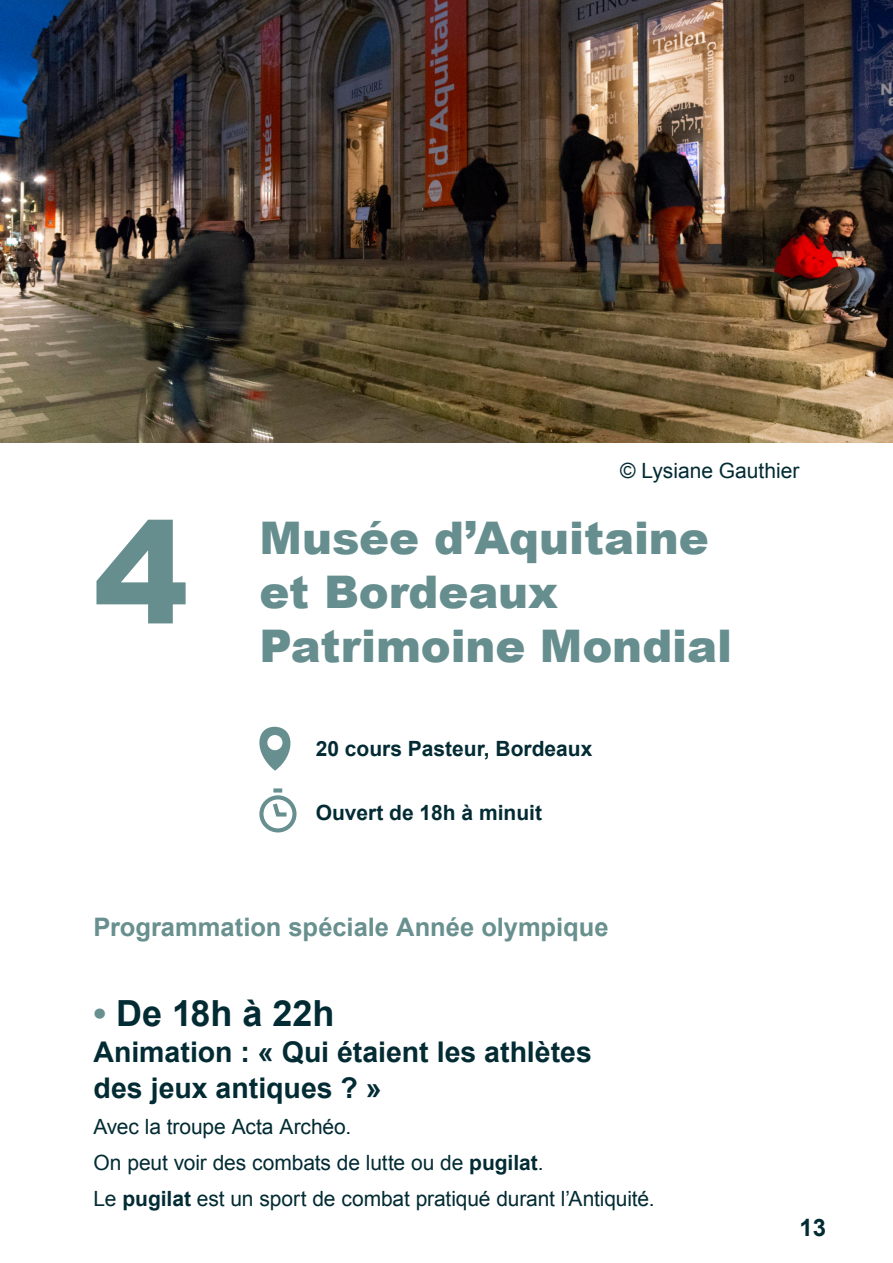
<style>
.page{position:relative;width:893px;height:1263px;background:#fff}
.page>*{position:absolute;margin:0;border:0;box-sizing:border-box;transform-origin:0 0}
.t1{font:900 142.5px "Arial";color:#678e8f}
.t2{font:900 45px/54px "Arial";letter-spacing:-.005em;color:#678e8f}
.t3{font:700 36px "Arial";letter-spacing:-.005em;color:#032b33}
.t4{font:700 28.5px/36px "Arial";color:#032b33}
.t5{font:700 25.5px "Arial";color:#68908e}
.t6{font:700 24px "Arial";color:#032b33}
.t7{font:21px/36px "Arial";letter-spacing:-.005em;color:#032b33}
.t8{font:700 21px "Arial";color:#032b33}
.s1{color:#68908e}
.s2{font-weight:700}
</style>
<div class="page">
<svg style="left:259px;top:727px;width:32px;height:44px"></svg>
<svg style="left:259px;top:788px;width:38px;height:45px"></svg>
<img style="left:0;top:0;width:893px;height:442px">
<h1 class="t1" style="left:94px;top:469px;width:97px">4</h1>
<p class="t7" style="left:620px;top:453px;width:181px">© Lysiane Gauthier</p>
<h2 class="t2" style="left:259px;top:509px;width:451px">Musée d’Aquitaine et Bordeaux</h2>
<h2 class="t2" style="left:259px;top:617px;width:474px">Patrimoine Mondial</h2>
<p class="t8" style="left:316px;top:735px;width:278px">20 cours Pasteur, Bordeaux</p>
<p class="t8" style="left:316px;top:799px;width:228px">Ouvert de 18h à minuit</p>
<p class="t5" style="left:94px;top:910px;width:517px">Programmation spéciale Année olympique</p>
<h3 class="t3" style="left:94px;top:990px;width:242px"><span class="s1">•</span> De 18h à 22h</h3>
<h3 class="t4" style="left:94px;top:1035px;width:500px">Animation : « Qui étaient les athlètes des jeux antiques ? »</h3>
<p class="t7" style="left:94px;top:1109px;width:562px">Avec la troupe Acta Archéo.<br>On peut voir des combats de lutte ou de <span class="s2">pugilat</span>.<br>Le <span class="s2">pugilat</span> est un sport de combat pratiqué durant l’Antiquité.</p>
<p class="t6" style="left:799px;top:1211px;width:28px">13</p>
</div>
